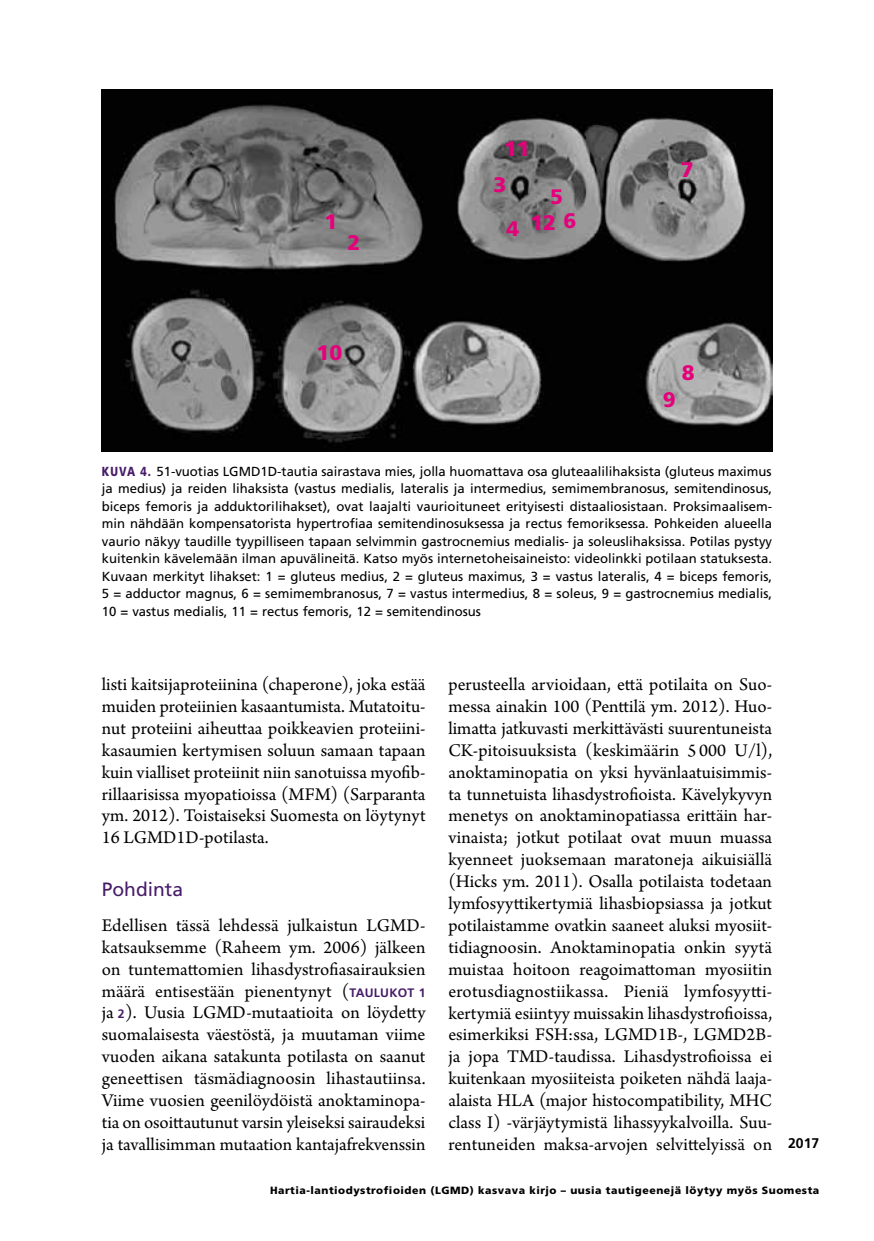
<style>
.page{position:relative;width:874px;height:1241px;background:#fff}
.page>*{position:absolute;margin:0;border:0;box-sizing:border-box;transform-origin:0 0}
.t1{font:900 21px "Frutiger LT Std";color:#e5007c}
.t2{font:19.25px "Frutiger LT Std";color:#471c68}
.t3{font:18.9px/21.9px "Arno Pro";color:#000;text-align:justify}
.t4{font:700 14px "Frutiger LT Std";color:#000}
.t5{font:13.12px/17.5px "Frutiger LT Std";color:#000;text-align:justify}
.t6{font:900 10.5px "Frutiger LT Std";letter-spacing:.05em;color:#000}
.s1{font-weight:900;color:#471c68}
.s2{font-family:"Frutiger LT Std";font-weight:700;font-size:12.25px;color:#471c68}
</style>
<div class="page">
<img style="left:102px;top:89px;width:669px;height:189px">
<img style="left:102px;top:278px;width:669px;height:173px">
<p class="t1" style="left:324px;top:209px;width:14px">1</p>
<p class="t1" style="left:347px;top:229px;width:14px">2</p>
<p class="t1" style="left:316px;top:339px;width:27px">10</p>
<p class="t1" style="left:504px;top:136px;width:27px">11</p>
<p class="t1" style="left:493px;top:172px;width:14px">3</p>
<p class="t1" style="left:550px;top:184px;width:14px">5</p>
<p class="t1" style="left:506px;top:215px;width:14px">4</p>
<p class="t1" style="left:530px;top:210px;width:27px">12</p>
<p class="t1" style="left:563px;top:208px;width:14px">6</p>
<p class="t1" style="left:680px;top:157px;width:14px">7</p>
<p class="t1" style="left:681px;top:360px;width:14px">8</p>
<p class="t1" style="left:662px;top:386px;width:14px">9</p>
<p class="t5" style="left:102px;top:462px;width:671px"><span class="s1">KUVA 4.</span> 51-vuotias LGMD1D-tautia sairastava mies, jolla huomattava osa gluteaalilihaksista (gluteus maximus ja medius) ja reiden lihaksista (vastus medialis, lateralis ja intermedius, semimembranosus, semitendinosus, biceps femoris ja adduktorilihakset), ovat laajalti vaurioituneet erityisesti distaaliosistaan. Proksimaalisem&shy;min nähdään kompensatorista hypertrofiaa semitendinosuksessa ja rectus femoriksessa. Pohkeiden alueella vaurio näkyy taudille tyypilliseen tapaan selvimmin gastrocnemius medialis- ja soleuslihaksissa. Potilas pystyy kuitenkin kävelemään ilman apuvälineitä. Katso myös internetoheisaineisto: videolinkki potilaan statuksesta.<br>Kuvaan merkityt lihakset: 1 = gluteus medius, 2 = gluteus maximus, 3 = vastus lateralis, 4 = biceps femoris, 5 = adductor magnus, 6 = semimembranosus, 7 = vastus intermedius, 8 = soleus, 9 = gastrocnemius medialis, 10 = vastus medialis, 11 = rectus femoris, 12 = semitendinosus</p>
<p class="t3" style="left:102px;top:674px;width:325px">listi kaitsijaproteiinina (chaperone), joka estää muiden proteiinien kasaantumista. Mutatoitu&shy;nut proteiini aiheuttaa poikkeavien proteiini&shy;kasaumien kertymisen soluun samaan tapaan kuin vialliset proteiinit niin sanotuissa myofib&shy;rillaarisissa myopatioissa (MFM) (Sarparanta ym. 2012). Toistaiseksi Suomesta on löytynyt 16 LGMD1D-potilasta.</p>
<p class="t2" style="left:102px;top:877px;width:83px">Pohdinta</p>
<p class="t3" style="left:102px;top:915px;width:325px">Edellisen tässä lehdessä julkaistun LGMD&shy;katsauksemme (Raheem ym. 2006) jälkeen on tuntemattomien lihasdystrofiasairauksien määrä entisestään pienentynyt (<span class="s2">TAULUKOT 1 </span>ja <span class="s2">2</span>). Uusia LGMD-mutaatioita on löydetty suomalaisesta väestöstä, ja muutaman viime vuoden aikana satakunta potilasta on saanut geneettisen täsmädiagnoosin lihastautiinsa.<br>Viime vuosien geenilöydöistä anoktaminopa&shy;tia on osoittautunut varsin yleiseksi sairaudeksi ja tavallisimman mutaation kantajafrekvenssin</p>
<p class="t3" style="left:448px;top:674px;width:325px">perusteella arvioidaan, että potilaita on Suo&shy;messa ainakin 100 (Penttilä ym. 2012). Huo&shy;limatta jatkuvasti merkittävästi suurentuneista CK-pitoisuuksista (keskimäärin 5 000 U/l), anoktaminopatia on yksi hyvänlaatuisimmis&shy;ta tunnetuista lihasdystrofioista. Kävelykyvyn menetys on anoktaminopatiassa erittäin har&shy;vinaista; jotkut potilaat ovat muun muassa kyenneet juoksemaan maratoneja aikuisiällä (Hicks ym. 2011). Osalla potilaista todetaan lymfosyyttikertymiä lihasbiopsiassa ja jotkut potilaistamme ovatkin saaneet aluksi myosiit&shy;tidiagnoosin. Anoktaminopatia onkin syytä muistaa hoitoon reagoimattoman myosiitin erotusdiagnostiikassa. Pieniä lymfosyytti&shy;kertymiä esiintyy muissakin lihasdystrofioissa, esimerkiksi FSH:ssa, LGMD1B-, LGMD2B&shy;ja jopa TMD-taudissa. Lihasdystrofioissa ei kuitenkaan myosiiteista poiketen nähdä laaja&shy;alaista HLA (major histocompatibility, MHC class I) -värjäytymistä lihassyykalvoilla. Suu&shy;rentuneiden maksa-arvojen selvittelyissä on</p>
<p class="t4" style="left:787px;top:1134px;width:33px">2017</p>
<p class="t6" style="left:270px;top:1183px;width:550px">Hartia-lantiodystrofioiden (LGMD) kasvava kirjo – uusia tautigeenejä löytyy myös Suomesta</p>
</div>
